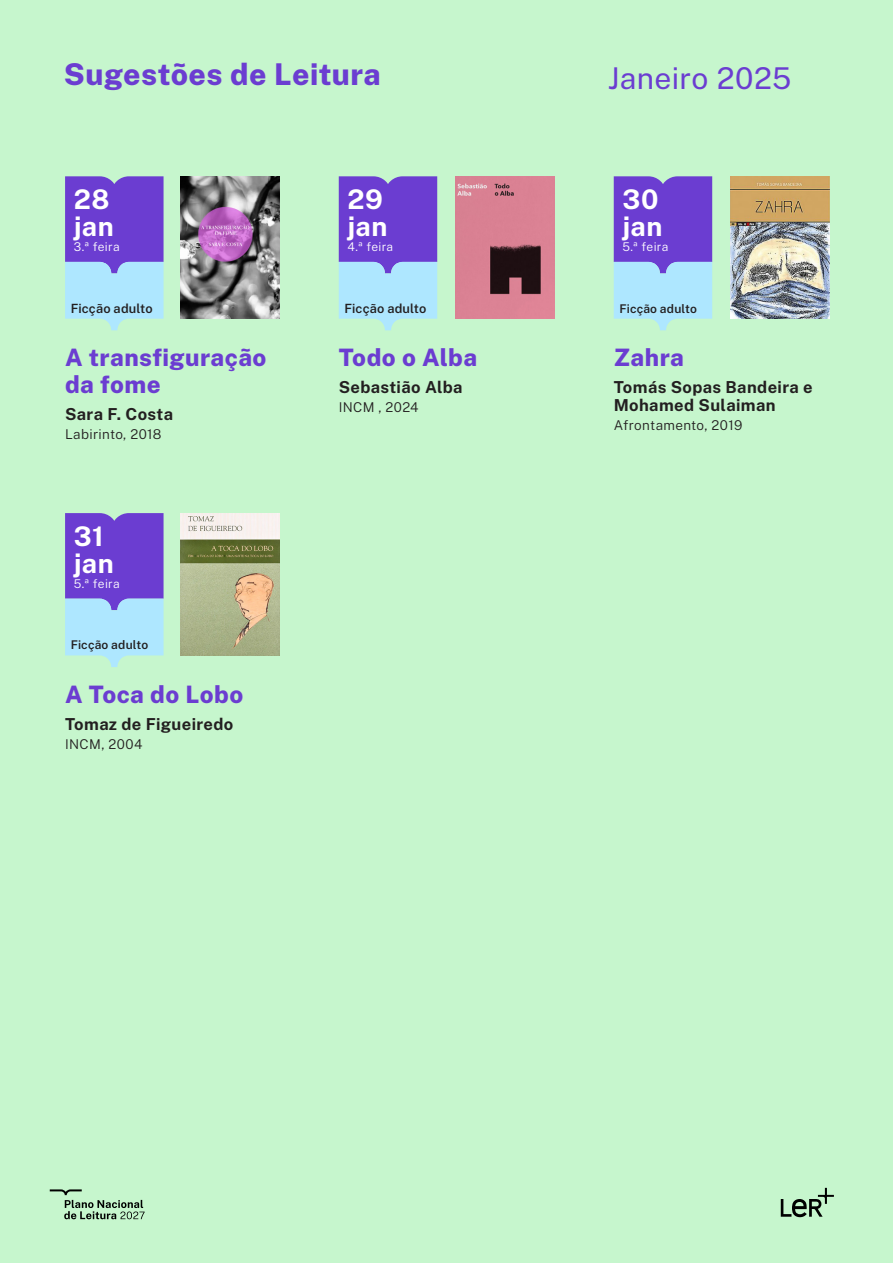
<style>
.page{position:relative;width:893px;height:1263px;background:#c6f6cd}
.page>*{position:absolute;margin:0;border:0;box-sizing:border-box;transform-origin:0 0}
.t1{font:800 30px "Public Sans";letter-spacing:.015em;color:#6b3dd1}
.Ano_Lista{font:30px "Public Sans";letter-spacing:.015em;color:#6b3dd1}
.DATA_N__MES{font:700 27px/27px "Public Sans";letter-spacing:.02em;color:#fff}
.Título_Livro{font:800 24px/27px "Public Sans";letter-spacing:.02em;color:#6b3dd1}
.Autores{font:700 16.5px/18px "Public Sans";letter-spacing:.025em;color:#231f20}
.Casa_Editora{font:300 13.5px "Public Sans";letter-spacing:.025em;color:#231f20}
.Categoria{font:600 12.75px "Public Sans";letter-spacing:.01em;color:#231f20}
.Dia{font:300 12px "Public Sans";letter-spacing:.025em;color:#fff}
.Categoria-2{font:600 12px "Public Sans";letter-spacing:.015em;color:#231f20}
</style>
<div class="page">
<svg style="left:65px;top:176px;width:99px;height:154px;background:#8a89e1"></svg>
<svg style="left:65px;top:513px;width:99px;height:154px;background:#8a89e1"></svg>
<svg style="left:339px;top:176px;width:98px;height:154px;background:#8a89e1"></svg>
<svg style="left:614px;top:176px;width:98px;height:154px;background:#8a89e1"></svg>
<img style="left:181px;top:176px;width:98px;height:143px">
<img style="left:181px;top:513px;width:98px;height:142px">
<img style="left:456px;top:176px;width:98px;height:143px">
<img style="left:731px;top:176px;width:98px;height:143px">
<svg style="left:781px;top:1188px;width:53px;height:29px"></svg>
<svg style="left:50px;top:1189px;width:95px;height:30px"></svg>
<h1 class="t1" style="left:64px;top:51px;width:319px">Sugestões de Leitura</h1>
<p class="DATA_N__MES" style="left:74px;top:184px;width:42px">28 jan</p>
<p class="Dia" style="left:74px;top:239px;width:47px">3.ª feira</p>
<p class="DATA_N__MES" style="left:347px;top:184px;width:42px">29 jan</p>
<p class="Dia" style="left:347px;top:239px;width:47px">4.ª feira</p>
<p class="Ano_Lista" style="left:608px;top:57px;width:185px">Janeiro 2025</p>
<p class="DATA_N__MES" style="left:622px;top:184px;width:42px">30 jan</p>
<p class="Dia" style="left:622px;top:239px;width:47px">5.ª feira</p>
<p class="Categoria" style="left:71px;top:299px;width:83px">Ficção adulto</p>
<p class="Título_Livro" style="left:65px;top:342px;width:203px">A transfiguração da fome</p>
<p class="Autores" style="left:65px;top:404px;width:110px">Sara F. Costa</p>
<p class="Casa_Editora" style="left:65px;top:425px;width:98px">Labirinto, 2018</p>
<p class="DATA_N__MES" style="left:74px;top:521px;width:42px">31 jan</p>
<p class="Dia" style="left:74px;top:575px;width:47px">5.ª feira</p>
<p class="Categoria-2" style="left:71px;top:636px;width:79px">Ficção adulto</p>
<p class="Título_Livro" style="left:65px;top:679px;width:180px">A Toca do Lobo</p>
<p class="Autores" style="left:65px;top:714px;width:170px">Tomaz de Figueiredo</p>
<p class="Casa_Editora" style="left:65px;top:735px;width:79px">INCM, 2004</p>
<p class="Categoria" style="left:344px;top:299px;width:83px">Ficção adulto</p>
<p class="Categoria-2" style="left:619px;top:300px;width:79px">Ficção adulto</p>
<p class="Título_Livro" style="left:339px;top:342px;width:140px">Todo o Alba</p>
<p class="Autores" style="left:339px;top:377px;width:125px">Sebastião Alba</p>
<p class="Casa_Editora" style="left:339px;top:398px;width:81px">INCM , 2024</p>
<p class="Título_Livro" style="left:614px;top:342px;width:72px">Zahra</p>
<p class="Autores" style="left:614px;top:377px;width:200px">Tomás Sopas Bandeira e<br>Mohamed Sulaiman</p>
<p class="Casa_Editora" style="left:614px;top:416px;width:130px">Afrontamento, 2019</p>
</div>
